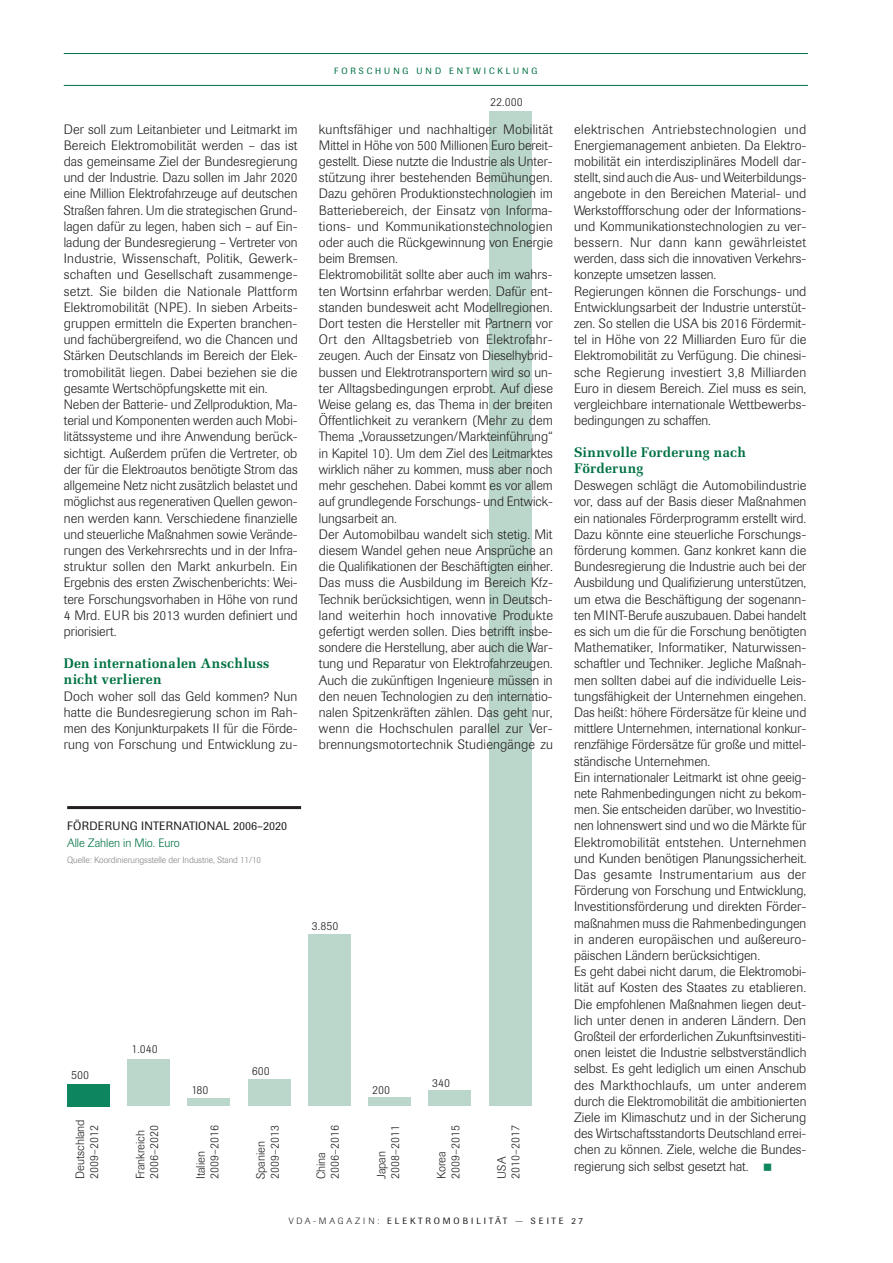
<style>
.page{position:relative;width:893px;height:1263px;background:#fff}
.page>*{position:absolute;margin:0;border:0;box-sizing:border-box;transform-origin:0 0}
.t1{font:300 33px "Imago BQ";color:#0d855f}
.t2{font:700 13.8px/16.2px "Melior";letter-spacing:.01em;color:#007243}
.t3{font:300 13.5px/16.2px "Imago BQ";color:#231f20}
.t4{font:300 12px/13.8px "Imago BQ";color:#231f20}
.t5{font:12px "Imago BQ";letter-spacing:.02em;color:#231f20}
.t6{font:300 12px "Imago BQ";color:#007243}
.t7{font:300 9px "Imago BQ";color:#808285}
.t8{font:9px "Imago BQ";letter-spacing:.365em;color:#231f20}
.t9{font:9px "Imago BQ";letter-spacing:.425em;color:#007243}
.t10{font:300 9px "Imago BQ";color:#231f20}
.s1{font-weight:300}
</style>
<div class="page">
<div style="left:489px;top:111px;width:42px;height:995px;background:#bbd7cb"></div>
<hr style="left:67px;top:806px;width:234px;height:3px;background:#231f20">
<div style="left:67px;top:1084px;width:43px;height:23px;background:#0d855f"></div>
<div style="left:127px;top:1060px;width:43px;height:46px;background:#bbd7cb"></div>
<div style="left:188px;top:1098px;width:42px;height:8px;background:#bbd7cb"></div>
<div style="left:248px;top:1079px;width:42px;height:27px;background:#bbd7cb"></div>
<div style="left:308px;top:935px;width:43px;height:171px;background:#bbd7cb"></div>
<div style="left:368px;top:1097px;width:43px;height:9px;background:#bbd7cb"></div>
<div style="left:429px;top:1091px;width:42px;height:15px;background:#bbd7cb"></div>
<hr style="left:64px;top:53px;width:744px;height:1px;background:#007243">
<hr style="left:64px;top:85px;width:744px;height:1px;background:#007243">
<p class="t9" style="left:334px;top:65px;width:49px">FOR SCHU</p>
<p class="t9" style="left:393px;top:65px;width:145px">NG UND ENTWI CKLUNG</p>
<p class="t3" style="left:64px;top:121px;width:236px">Der soll zum Leitanbieter und Leitmarkt im Bereich Elektromobilität werden – das ist das gemeinsame Ziel der Bundesregierung und der Industrie. Dazu sollen im Jahr 2020 eine Million Elektrofahrzeuge auf deutschen Straßen fahren. Um die strategischen Grund&shy;lagen dafür zu legen, haben sich – auf Ein&shy;ladung der Bundesregierung – Vertreter von Industrie, Wissenschaft, Politik, Gewerk&shy;schaften und Gesellschaft zusammenge&shy;setzt. Sie bilden die Nationale Plattform Elektromobilität (NPE). In sieben Arbeits&shy;gruppen ermitteln die Experten branchen&shy;und fachübergreifend, wo die Chancen und Stärken Deutschlands im Bereich der Elek&shy;tromobilität liegen. Dabei beziehen sie die gesamte Wertschöpfungskette mit ein.<br>Neben der Batterie- und Zellproduktion, Ma&shy;terial und Komponenten werden auch Mobi&shy;litätssysteme und ihre Anwendung berück&shy;sichtigt. Außerdem prüfen die Vertreter, ob der für die Elektroautos benötigte Strom das allgemeine Netz nicht zusätzlich belastet und möglichst aus regenerativen Quellen gewon&shy;nen werden kann. Verschiedene finanzielle und steuerliche Maßnahmen sowie Verände&shy;rungen des Verkehrsrechts und in der Infra&shy;struktur sollen den Markt ankurbeln. Ein Ergebnis des ersten Zwischenberichts: Wei&shy;tere Forschungsvorhaben in Höhe von rund 4 Mrd. EUR bis 2013 wurden definiert und priorisiert.</p>
<p class="t2" style="left:64px;top:655px;width:207px">Den internationalen Anschluss nicht verlieren</p>
<p class="t3" style="left:64px;top:688px;width:235px;text-align:justify">Doch woher soll das Geld kommen? Nun hatte die Bundesregierung schon im Rah&shy;men des Konjunkturpakets II für die Förde&shy;rung von Forschung und Entwicklung zu-</p>
<p class="t5" style="left:67px;top:819px;width:221px">FÖRDE RU NG I NTERNATIONAL 2006–2020</p>
<p class="t6" style="left:67px;top:836px;width:114px">Alle Zahlen in Mio. Euro</p>
<p class="t7" style="left:67px;top:855px;width:195px">Quelle: Koordinierungsstelle der Industrie, Stand 11/10</p>
<p class="t4" style="left:71px;top:1068px;width:19px">500</p>
<p class="t4" style="left:73px;top:1179px;width:61px;rotate:-90deg">Deutschland<br>2009–2012</p>
<p class="t4" style="left:131px;top:1042px;width:28px">1.040</p>
<p class="t4" style="left:133px;top:1179px;width:56px;rotate:-90deg">Frankreich<br>2006–2020</p>
<p class="t4" style="left:192px;top:1083px;width:19px">180</p>
<p class="t4" style="left:194px;top:1179px;width:56px;rotate:-90deg">Italien<br>2009–2016</p>
<p class="t4" style="left:252px;top:1064px;width:19px">600</p>
<p class="t4" style="left:254px;top:1179px;width:56px;rotate:-90deg">Spanien<br>2009–2013</p>
<p class="t4" style="left:490px;top:95px;width:34px">22.000</p>
<p class="t3" style="left:319px;top:121px;width:236px">kunftsfähiger und nachhaltiger Mobilität Mittel in Höhe von 500 Millionen Euro bereit&shy;gestellt. Diese nutzte die Industrie als Unter&shy;stützung ihrer bestehenden Bemühungen.<br>Dazu gehören Produktionstechnologien im Batteriebereich, der Einsatz von Informa&shy;tions- und Kommunikationstechnologien oder auch die Rückgewinnung von Energie beim Bremsen.<br>Elektromobilität sollte aber auch im wahrs&shy;ten Wortsinn erfahrbar werden. Dafür ent&shy;standen bundesweit acht Modellregionen.<br>Dort testen die Hersteller mit Partnern vor Ort den Alltagsbetrieb von Elektrofahr&shy;zeugen. Auch der Einsatz von Dieselhybrid&shy;bussen und Elektrotransportern wird so un&shy;ter Alltagsbedingungen erprobt. Auf diese Weise gelang es, das Thema in der breiten Öffentlichkeit zu verankern (Mehr zu dem Thema „Voraussetzungen/Markteinführung“ in Kapitel 10). Um dem Ziel des Leitmarktes wirklich näher zu kommen, muss aber noch mehr geschehen. Dabei kommt es vor allem auf grundlegende Forschungs- und Entwick&shy;lungsarbeit an.<br>Der Automobilbau wandelt sich stetig. Mit diesem Wandel gehen neue Ansprüche an die Qualifikationen der Beschäftigten einher.<br>Das muss die Ausbildung im Bereich Kfz-Technik berücksichtigen, wenn in Deutsch&shy;land weiterhin hoch innovative Produkte gefertigt werden sollen. Dies betrifft insbe&shy;sondere die Herstellung, aber auch die War&shy;tung und Reparatur von Elektrofahrzeugen.<br>Auch die zukünftigen Ingenieure müssen in den neuen Technologien zu den internatio&shy;nalen Spitzenkräften zählen. Das geht nur, wenn die Hochschulen parallel zur Ver&shy;brennungsmotortechnik Studiengänge zu</p>
<p class="t3" style="left:574px;top:121px;width:234px">elektrischen Antriebstechnologien und Energiemanagement anbieten. Da Elektro&shy;mobilität ein interdisziplinäres Modell dar&shy;stellt, sind auch die Aus- und Weiterbildungs&shy;angebote in den Bereichen Material- und Werkstoffforschung oder der Informations&shy;und Kommunikationstechnologien zu ver&shy;bessern. Nur dann kann gewährleistet werden, dass sich die innovativen Verkehrs&shy;konzepte umsetzen lassen.<br>Regierungen können die Forschungs- und Entwicklungsarbeit der Industrie unterstüt&shy;zen. So stellen die USA bis 2016 Fördermit&shy;tel in Höhe von 22 Milliarden Euro für die Elektromobilität zu Verfügung. Die chinesi&shy;sche Regierung investiert 3,8 Milliarden Euro in diesem Bereich. Ziel muss es sein, vergleichbare internationale Wettbewerbs&shy;bedingungen zu schaffen.</p>
<p class="t2" style="left:574px;top:444px;width:173px">Sinnvolle Forderung nach<br>Förderung</p>
<p class="t3" style="left:574px;top:477px;width:234px">Deswegen schlägt die Automobilindustrie vor, dass auf der Basis dieser Maßnahmen ein nationales Förderprogramm erstellt wird.<br>Dazu könnte eine steuerliche Forschungs&shy;förderung kommen. Ganz konkret kann die Bundesregierung die Industrie auch bei der Ausbildung und Qualifizierung unterstützen, um etwa die Beschäftigung der sogenann&shy;ten MINT-Berufe auszubauen. Dabei handelt es sich um die für die Forschung benötigten Mathematiker, Informatiker, Naturwissen&shy;schaftler und Techniker. Jegliche Maßnah&shy;men sollten dabei auf die individuelle Leis&shy;tungsfähigkeit der Unternehmen eingehen.<br>Das heißt: höhere Fördersätze für kleine und mittlere Unternehmen, international konkur&shy;renzfähige Fördersätze für große und mittel&shy;ständische Unternehmen.<br>Ein internationaler Leitmarkt ist ohne geeig&shy;nete Rahmenbedingungen nicht zu bekom&shy;men. Sie entscheiden darüber, wo Investitio&shy;nen lohnenswert sind und wo die Märkte für Elektromobilität entstehen. Unternehmen und Kunden benötigen Planungssicherheit.<br>Das gesamte Instrumentarium aus der Förderung von Forschung und Entwicklung, Investitionsförderung und direkten Förder&shy;maßnahmen muss die Rahmenbedingungen in anderen europäischen und außereuro&shy;päischen Ländern berücksichtigen.<br>Es geht dabei nicht darum, die Elektromobi&shy;lität auf Kosten des Staates zu etablieren.<br>Die empfohlenen Maßnahmen liegen deut&shy;lich unter denen in anderen Ländern. Den Großteil der erforderlichen Zukunftsinvestiti&shy;onen leistet die Industrie selbstverständlich selbst. Es geht lediglich um einen Anschub des Markthochlaufs, um unter anderem durch die Elektromobilität die ambitionierten Ziele im Klimaschutz und in der Sicherung des Wirtschaftsstandorts Deutschland errei&shy;chen zu können. Ziele, welche die Bundes&shy;regierung sich selbst gesetzt hat.</p>
<p class="t4" style="left:312px;top:919px;width:28px">3.850</p>
<p class="t4" style="left:432px;top:1076px;width:19px">340</p>
<p class="t4" style="left:435px;top:1179px;width:56px;rotate:-90deg">Korea<br>2009–2015</p>
<p class="t4" style="left:372px;top:1083px;width:20px">200</p>
<p class="t4" style="left:374px;top:1179px;width:56px;rotate:-90deg">Japan<br>2008–2011</p>
<p class="t4" style="left:314px;top:1179px;width:56px;rotate:-90deg">China<br>2006–2016</p>
<p class="t4" style="left:495px;top:1179px;width:56px;rotate:-90deg">USA<br>2010–2017</p>
<h1 class="t1" style="left:762px;top:1149px;width:12px">•</h1>
<p class="t10" style="left:289px;top:1216px;width:50px">VDA-Magazin</p>
<p class="t8" style="left:377px;top:1215px;width:207px"><span class="s1">:</span> ELEK TR OMOBILITÄT <span class="s1">—</span> SEI TE 27</p>
</div>
